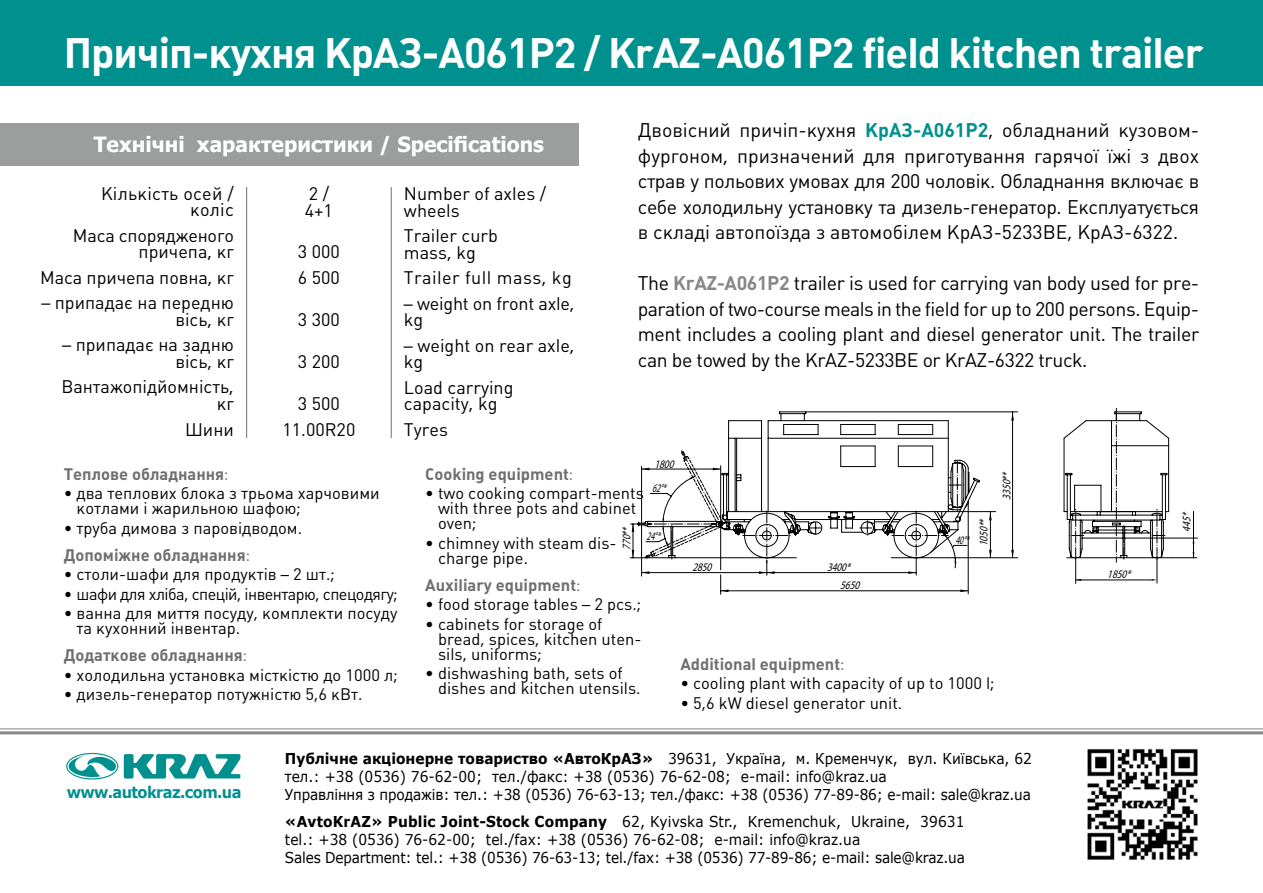
<style>
.page{position:relative;width:1263px;height:893px;background:#fff}
.page>*{position:absolute;margin:0;border:0;box-sizing:border-box;transform-origin:0 0}
.t1{font:700 42px "Plumb";letter-spacing:-.025em;color:#fff}
.t2{font:700 21px "Tahoma";color:#fff}
.t3{font:19.5px/25.5px "Plumb";letter-spacing:-.02em;color:#000;text-align:justify}
.t4{font:18px/16.5px "Plumb";color:#000}
.t5{font:18px "Plumb";letter-spacing:.025em;color:#000}
.t6{font:16.5px/15px "Plumb";color:#000}
.t7{font:700 16.5px "Plumb";color:#6f6f6e}
.t8{font:16.5px "Plumb";letter-spacing:-.03em;color:#000}
.t9{font:700 16.05px "Verdana";letter-spacing:-.04em;color:#00908e;scale:.91 1}
.t10{font:15px/18px "Verdana";color:#000;scale:.92 1}
.t11{font:italic 11.55px "Myriad Pro";color:#000;scale:.8 1}
.t12{font:italic 11.55px "Myriad Pro";color:#000;scale:.65 1}
.t13{font:italic 11.55px "Myriad Pro";color:#000;scale:.66 1}
.s1{font-weight:700;color:#00908e}
.s2{font-weight:700;color:#878786}
.s3{font-weight:400}
.s4{font-weight:700;color:#6f6f6e}
.s5{color:#6f6f6e}
.s6{font-weight:700}
</style>
<div class="page">
<hr style="left:0;top:731px;width:1263px;height:3px;background:#878786">
<hr style="left:0;top:728px;width:1263px;height:1px;background:#878786">
<svg style="left:124px;top:754px;width:116px;height:25px"></svg>
<svg style="left:66px;top:753px;width:52px;height:26px"></svg>
<img style="left:1087px;top:748px;width:111px;height:112px">
<div style="left:0;top:123px;width:578px;height:43px;background:#9c9d9d"></div>
<hr style="left:246px;top:187px;width:1px;height:251px;background:#6f6f6e">
<hr style="left:391px;top:187px;width:1px;height:251px;background:#6f6f6e">
<div style="left:0;top:0;width:1263px;height:85px;background:#00908e"></div>
<svg style="left:1075px;top:562px;width:6px;height:21px"></svg>
<hr style="left:1193px;top:511px;width:1px;height:47px;background:#000">
<hr style="left:1150px;top:538px;width:47px;height:1px;background:#000">
<svg style="left:1151px;top:562px;width:7px;height:21px"></svg>
<svg style="left:1171px;top:552px;width:26px;height:6px"></svg>
<hr style="left:1076px;top:580px;width:75px;height:1px;background:#000">
<svg style="left:778px;top:408px;width:387px;height:154px"></svg>
<svg style="left:632px;top:413px;width:386px;height:181px"></svg>
<h1 class="t1" style="left:64px;top:29px;width:1141px">Причіп-кухня КрАЗ-А061Р2 / KrAZ-А061Р2 field kitchen trailer</h1>
<p class="t2" style="left:94px;top:130px;width:452px">Технічні характеристики / Specifications</p>
<p class="t4" style="left:101px;top:185px;width:134px;text-align:right">Кількість осей / коліс</p>
<p class="t4" style="left:73px;top:227px;width:162px;text-align:right">Маса спорядженого причепа, кг</p>
<p class="t4" style="left:40px;top:269px;width:195px">Маса причепа повна, кг</p>
<p class="t4" style="left:41px;top:295px;width:194px;text-align:right">– припадає на передню вісь, кг</p>
<p class="t4" style="left:62px;top:337px;width:173px;text-align:right">– припадає на задню вісь, кг</p>
<p class="t4" style="left:61px;top:379px;width:174px;text-align:right">Вантажопідйомність, кг</p>
<p class="t4" style="left:185px;top:421px;width:50px">Шини</p>
<p class="t4" style="left:305px;top:185px;width:30px">2 /<br>4+1</p>
<p class="t4" style="left:298px;top:239px;width:44px;line-height:25.5px">3 000<br>6 500</p>
<p class="t4" style="left:298px;top:311px;width:44px">3 300</p>
<p class="t4" style="left:298px;top:353px;width:44px">3 200</p>
<p class="t4" style="left:282px;top:391px;width:74px;line-height:25.5px;text-align:center">3 500<br>11.00R20</p>
<p class="t4" style="left:404px;top:185px;width:144px">Number of axles / wheels</p>
<p class="t4" style="left:404px;top:227px;width:95px">Trailer curb mass, kg</p>
<p class="t5" style="left:404px;top:267px;width:169px">Trailer full mass, kg</p>
<p class="t4" style="left:404px;top:295px;width:172px">– weight on front axle, kg</p>
<p class="t4" style="left:404px;top:337px;width:172px">– weight on rear axle, kg</p>
<p class="t4" style="left:404px;top:379px;width:111px">Load carrying capacity, kg</p>
<p class="t4" style="left:404px;top:421px;width:45px">Tyres</p>
<p class="t3" style="left:638px;top:118px;width:563px">Двовісний причіп-кухня <span class="s1">КрАЗ-А061Р2</span>, обладнаний кузовом&shy;фургоном, призначений для приготування гарячої їжі з двох страв у польових умовах для 200 чоловік. Обладнання включає в себе холодильну установку та дизель-генератор. Експлуатується в складі автопоїзда з автомобілем КрАЗ-5233ВЕ, КрАЗ-6322.</p>
<p class="t3" style="left:638px;top:271px;width:563px">The <span class="s2">KrAZ-А061Р2</span> trailer is used for carrying van body used for pre&shy;paration of two-course meals in the field for up to 200 persons. Equip&shy;ment includes a cooling plant and diesel generator unit. The trailer can be towed by the KrAZ-5233BE or KrAZ-6322 truck.</p>
<p class="t7" style="left:64px;top:464px;width:166px">Теплове обладнання<span class="s3">:</span></p>
<p class="t6" style="left:77px;top:486px;width:305px;text-indent:-13px">• два теплових блока з трьома харчовими котлами і жарильною шафою;</p>
<p class="t6" style="left:64px;top:514px;width:240px;line-height:27px">• труба димова з паровідводом.<br><span class="s4">Допоміжне обладнання</span><span class="s5">:</span></p>
<p class="t6" style="left:64px;top:567px;width:273px">• столи-шафи для продуктів – 2 шт.;</p>
<p class="t8" style="left:64px;top:584px;width:335px">• шафи для хліба, спецій, інвентарю, спецодягу;</p>
<p class="t6" style="left:77px;top:606px;width:322px;text-indent:-13px">• ванна для миття посуду, комплекти посуду та кухонний інвентар.</p>
<p class="t7" style="left:64px;top:646px;width:185px">Додаткове обладнання<span class="s3">:</span></p>
<p class="t6" style="left:64px;top:667px;width:335px">• холодильна установка місткістю до 1000 л;</p>
<p class="t6" style="left:64px;top:687px;width:300px">• дизель-генератор потужністю 5,6 кВт.</p>
<p class="t11" style="left:654px;top:457px;width:30px">1800</p>
<p class="t7" style="left:425px;top:464px;width:150px">Cooking equipment<span class="s3">:</span></p>
<p class="t6" style="left:438px;top:486px;width:207px;text-indent:-13px">• two cooking compart-ments with three pots and cabinet oven;</p>
<p class="t6" style="left:438px;top:535px;width:180px;text-indent:-13px">• chimney with steam dis&shy;charge pipe.</p>
<p class="t7" style="left:425px;top:575px;width:157px">Auxiliary equipment<span class="s3">:</span></p>
<p class="t6" style="left:425px;top:597px;width:217px">• food storage tables – 2 pcs.;</p>
<p class="t6" style="left:438px;top:616px;width:205px;text-indent:-13px">• cabinets for storage of bread, spices, kitchen uten&shy;sils, uniforms;</p>
<p class="t6" style="left:438px;top:666px;width:204px;text-indent:-13px">• dishwashing bath, sets of dishes and kitchen utensils.</p>
<p class="t13" style="left:652px;top:481px;width:28px">62°*</p>
<p class="t11" style="left:976px;top:546px;width:40px;rotate:-90deg">1050**</p>
<p class="t11" style="left:619px;top:550px;width:34px;rotate:-90deg">770**</p>
<p class="t12" style="left:647px;top:529px;width:28px">24°*</p>
<p class="t12" style="left:955px;top:533px;width:28px">40°*</p>
<p class="t11" style="left:827px;top:560px;width:35px">3400*</p>
<p class="t11" style="left:692px;top:560px;width:30px">2850</p>
<p class="t11" style="left:840px;top:578px;width:30px">5650</p>
<p class="t7" style="left:680px;top:654px;width:166px">Additional equipment<span class="s3">:</span></p>
<p class="t6" style="left:680px;top:676px;width:316px">• cooling plant with capacity of up to 1000 l;</p>
<p class="t6" style="left:680px;top:695px;width:223px">• 5,6 kW diesel generator unit.</p>
<p class="t11" style="left:999px;top:499px;width:40px;rotate:-90deg">3350**</p>
<p class="t9" style="left:67px;top:780px;width:193px">www.autokraz.com.ua</p>
<p class="t10" style="left:285px;top:749px;width:814px"><span class="s6">Публічне акціонерне товариство «АвтоКрАЗ»</span> 39631, Україна, м. Кременчук, вул. Київська, 62 тел.: +38 (0536) 76-62-00; тел./факс: +38 (0536) 76-62-08; e-mail: info@kraz.ua<br>Управління з продажів: тел.: +38 (0536) 76-63-13; тел./факс: +38 (0536) 77-89-86; e-mail: sale@kraz.ua</p>
<p class="t10" style="left:285px;top:812px;width:741px"><span class="s6">«AvtoKrAZ» Public Joint-Stock Company</span> 62, Kyivska Str., Kremenchuk, Ukraine, 39631 tel.: +38 (0536) 76-62-00; tel./fax: +38 (0536) 76-62-08; e-mail: info@kraz.ua<br>Sales Department: tel.: +38 (0536) 76-63-13; tel./fax: +38 (0536) 77-89-86; e-mail: sale@kraz.ua</p>
<p class="t11" style="left:1107px;top:567px;width:35px">1850*</p>
<p class="t11" style="left:1179px;top:532px;width:29px;rotate:-90deg">445*</p>
</div>
